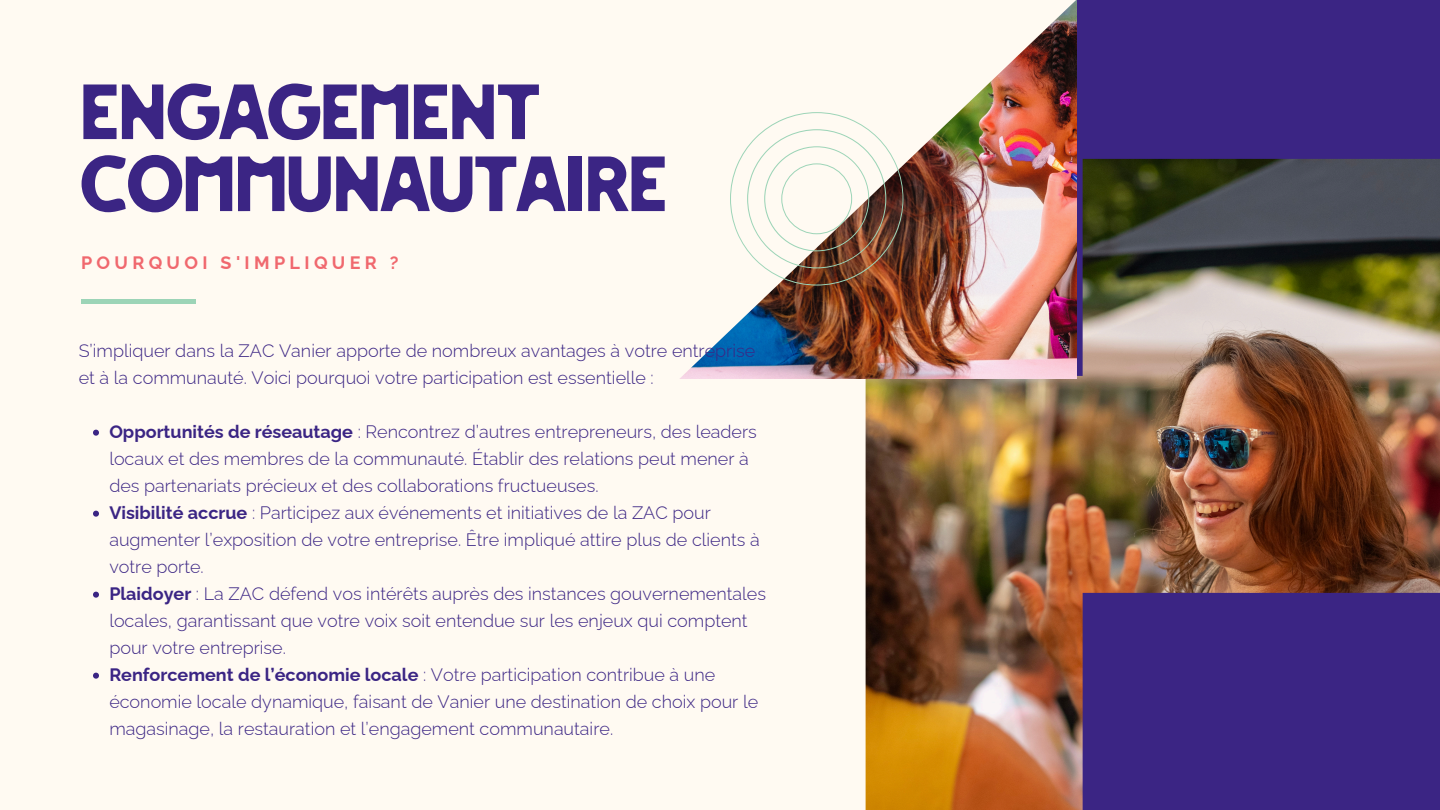
<style>
.page{position:relative;width:1440px;height:810px;background:#fffaf2}
.page>*{position:absolute;margin:0;border:0;box-sizing:border-box;transform-origin:0 0}
.t1{font:72px/72px "FORTA";letter-spacing:-.05em;color:#3b2584}
.t2{font:300 18px/27px "Raleway";color:#3b2584}
.t3{font:700 18px "Raleway";letter-spacing:.24em;color:#f0686e}
.s1{font-weight:700}
</style>
<div class="page">
<div style="left:1076px;top:0;width:364px;height:810px;background:#3b2584"></div>
<img style="left:866px;top:159px;width:574px;height:651px">
<img style="left:681px;top:0;width:395px;height:378px">
<hr style="left:81px;top:299px;width:115px;height:4px;background:#9cd4b7">
<svg style="left:93px;top:430px;width:6px;height:6px"></svg>
<svg style="left:93px;top:511px;width:6px;height:6px"></svg>
<svg style="left:93px;top:592px;width:6px;height:6px"></svg>
<svg style="left:93px;top:673px;width:6px;height:6px"></svg>
<svg style="left:730px;top:112px;width:173px;height:174px"></svg>
<p class="t1" style="left:79px;top:80px;width:591px">ENGAGEMENT<br>COMMUNAUTAIRE</p>
<h1 class="t3" style="left:81px;top:252px;width:319px">POURQUOI S'IMPLIQUER ?</h1>
<p class="t2" style="left:79px;top:337px;width:678px">S’impliquer dans la ZAC Vanier apporte de nombreux avantages à votre entreprise et à la communauté. Voici pourquoi votre participation est essentielle :</p>
<h2 class="t2" style="left:109px;top:418px;width:649px"><span class="s1">Opportunités de réseautage</span> : Rencontrez d’autres entrepreneurs, des leaders locaux et des membres de la communauté. Établir des relations peut mener à des partenariats précieux et des collaborations fructueuses.</h2>
<p class="t2" style="left:109px;top:499px;width:652px"><span class="s1">Visibilité accrue</span> : Participez aux événements et initiatives de la ZAC pour augmenter l’exposition de votre entreprise. Être impliqué attire plus de clients à votre porte.</p>
<p class="t2" style="left:109px;top:580px;width:658px"><span class="s1">Plaidoyer</span> : La ZAC défend vos intérêts auprès des instances gouvernementales locales, garantissant que votre voix soit entendue sur les enjeux qui comptent pour votre entreprise.</p>
<p class="t2" style="left:109px;top:661px;width:650px"><span class="s1">Renforcement de l’économie locale</span> : Votre participation contribue à une économie locale dynamique, faisant de Vanier une destination de choix pour le magasinage, la restauration et l’engagement communautaire.</p>
</div>
